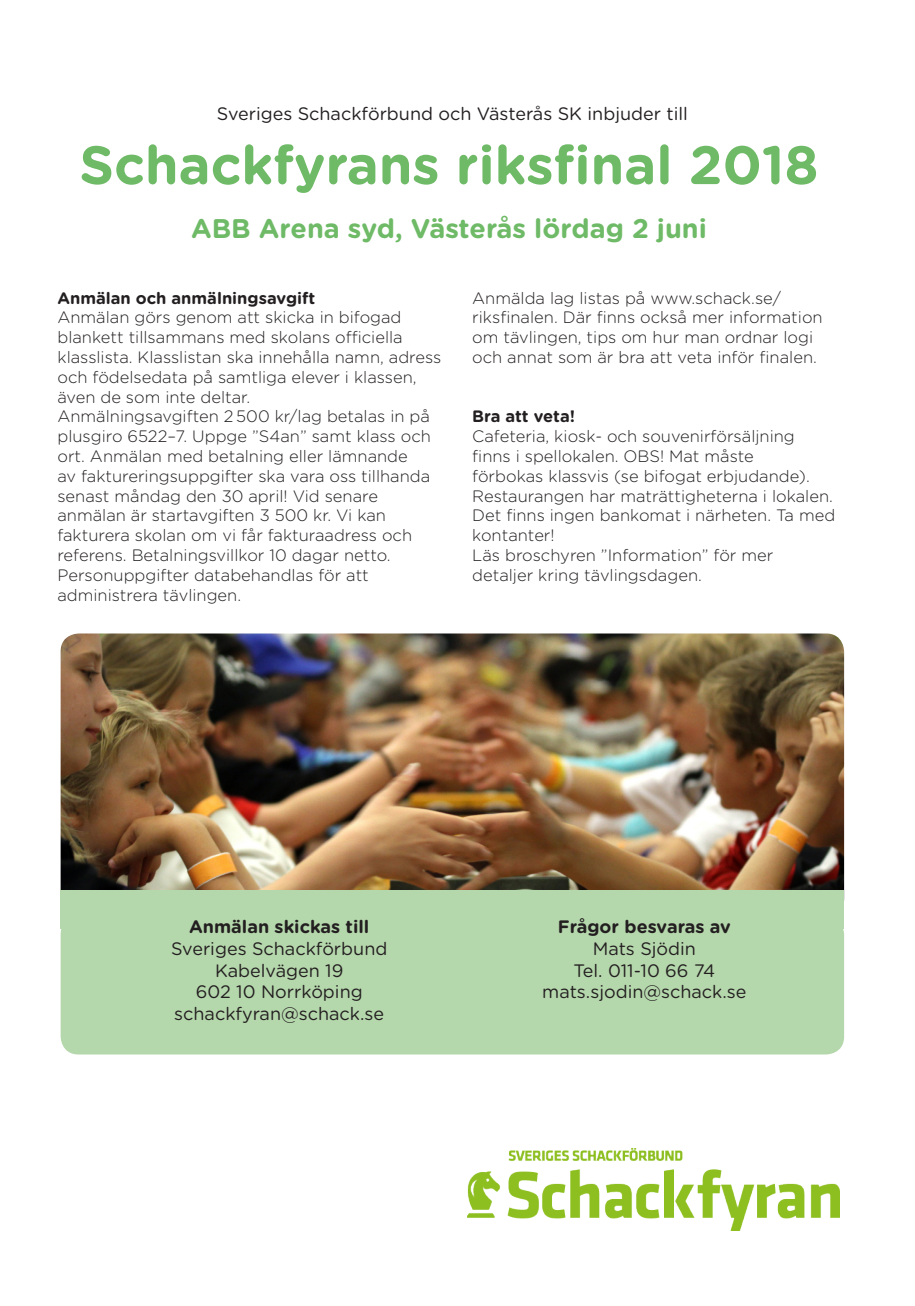
<style>
.page{position:relative;width:915px;height:1306px;background:#fff}
.page>*{position:absolute;margin:0;border:0;box-sizing:border-box;transform-origin:0 0}
.t1{font:700 54px "Gotham Rounded";color:#6eba66}
.t2{font:700 27px "Gotham Rounded";color:#6eba66}
.t3{font:18px "Gotham Rounded";color:#231f20}
.t4{font:700 18px "Gotham Rounded";color:#231f20}
.t5{font:300 16.5px/19.8px "Gotham Rounded";color:#231f20}
.t6{font:700 16.5px "Gotham Rounded";color:#231f20}
</style>
<div class="page">
<div style="left:61px;top:916px;width:782px;height:138px;background:#b5d7ac;border-radius:18px"></div>
<img style="left:467px;top:1148px;width:372px;height:82px">
<img style="left:61px;top:633px;width:782px;height:257px">
<div style="left:61px;top:890px;width:782px;height:38px;background:#b5d7ac"></div>
<p class="t3" style="left:217px;top:101px;width:472px">Sveriges Schackförbund och Västerås SK inbjuder till</p>
<p class="t1" style="left:79px;top:125px;width:740px">Schackfyrans riksfinal 2018</p>
<p class="t2" style="left:191px;top:209px;width:517px">ABB Arena syd, Västerås lördag 2 juni</p>
<p class="t6" style="left:57px;top:285px;width:259px">Anmälan och anmälningsavgift</p>
<p class="t5" style="left:57px;top:307px;width:385px">Anmälan görs genom att skicka in bifogad blankett tillsammans med skolans officiella klasslista. Klasslistan ska innehålla namn, adress och födelsedata på samtliga elever i klassen, även de som inte deltar.</p>
<p class="t5" style="left:57px;top:406px;width:375px">Anmälningsavgiften 2 500 kr/lag betalas in på plusgiro 6522–7. Uppge ”S4an” samt klass och ort. Anmälan med betalning eller lämnande<br>av faktureringsuppgifter ska vara oss tillhanda senast måndag den 30 april! Vid senare anmälan är startavgiften 3 500 kr. Vi kan fakturera skolan om vi får fakturaadress och referens. Betalningsvillkor 10 dagar netto.</p>
<p class="t5" style="left:57px;top:564px;width:313px">Personuppgifter databehandlas för att administrera tävlingen.</p>
<p class="t5" style="left:472px;top:287px;width:352px">Anmälda lag listas på www.schack.se/ riksfinalen. Där finns också mer information om tävlingen, tips om hur man ordnar logi och annat som är bra att veta inför finalen.</p>
<p class="t6" style="left:472px;top:404px;width:104px">Bra att veta!</p>
<p class="t5" style="left:472px;top:426px;width:364px">Cafeteria, kiosk- och souvenirförsäljning finns i spellokalen. OBS! Mat måste<br>förbokas klassvis (se bifogat erbjudande).<br>Restaurangen har maträttigheterna i lokalen.<br>Det finns ingen bankomat i närheten. Ta med kontanter!</p>
<p class="t5" style="left:472px;top:544px;width:302px">Läs broschyren ”Information” för mer detaljer kring tävlingsdagen.</p>
<p class="t4" style="left:189px;top:913px;width:182px">Anmälan skickas till</p>
<p class="t3" style="left:171px;top:936px;width:218px">Sveriges Schackförbund</p>
<p class="t3" style="left:215px;top:957px;width:130px">Kabelvägen 19</p>
<p class="t3" style="left:196px;top:979px;width:168px">602 10 Norrköping</p>
<p class="t3" style="left:174px;top:1001px;width:211px">schackfyran@schack.se</p>
<p class="t4" style="left:557px;top:913px;width:174px">Frågor besvaras av</p>
<p class="t3" style="left:592px;top:936px;width:105px">Mats Sjödin</p>
<p class="t3" style="left:573px;top:957px;width:143px">Tel. 011-10 66 74</p>
<p class="t3" style="left:542px;top:979px;width:206px">mats.sjodin@schack.se</p>
</div>
